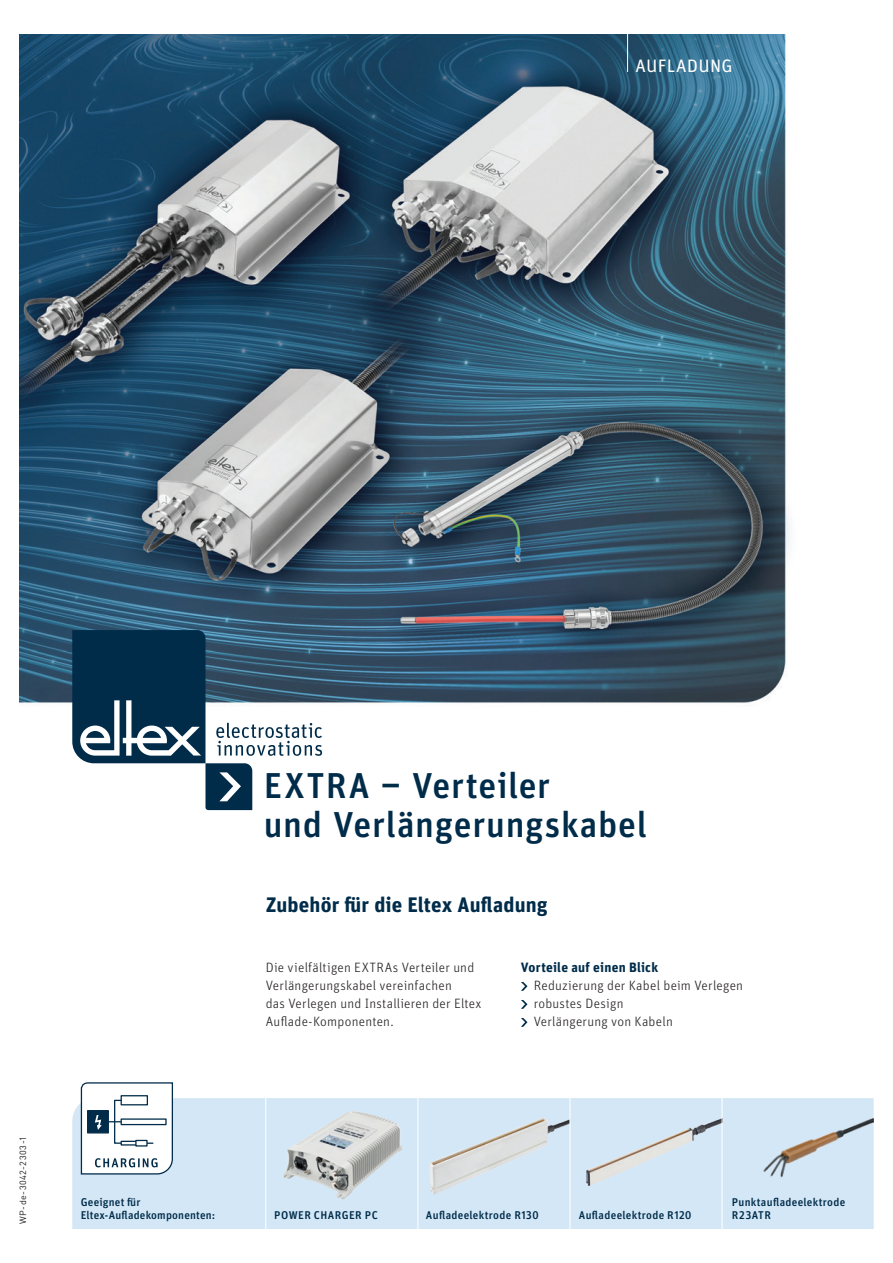
<style>
.page{position:relative;width:893px;height:1263px;background:#fff}
.page>*{position:absolute;margin:0;border:0;box-sizing:border-box;transform-origin:0 0}
._00_Headline{font:500 36px "Unit OT";letter-spacing:.02em;color:#002c4a}
._01_Zwischenhead_2_Z{font:700 21px "Unit OT";letter-spacing:.005em;color:#002c4a}
._01_Kopf{font:18px "Unit OT";letter-spacing:.015em;color:#fff}
._02_Text{font:300 13.5px/18px "Unit OT";letter-spacing:.015em;color:#231f20}
._02_Vorteile{font:300 13.5px "Unit OT";letter-spacing:.015em;color:#231f20}
._02_Vorteile_Headlin{font:700 13.5px "Unit OT";letter-spacing:.02em;color:#002c4a}
._02_Vorteile-2{font:500 11.25px/12.8px "Unit OT";letter-spacing:.025em;color:#002c4a}
._02_Text-2{font:500 11.25px "Unit OT";letter-spacing:.015em;color:#002c4a}
.t1{font:9px "DIN Pro";letter-spacing:.065em;color:#231f20}
</style>
<div class="page">
<img style="left:19px;top:34px;width:771px;height:989px">
<div style="left:72px;top:1098px;width:802px;height:131px;background:#d4e7f6"></div>
<svg style="left:72px;top:630px;width:250px;height:180px"></svg>
<img style="left:273px;top:1099px;width:139px;height:107px">
<img style="left:753px;top:1116px;width:121px;height:68px">
<img style="left:572px;top:1108px;width:150px;height:86px">
<img style="left:416px;top:1101px;width:153px;height:102px">
<svg style="left:80px;top:1082px;width:94px;height:93px"></svg>
<hr style="left:265px;top:1080px;width:1px;height:162px;background:#fff">
<hr style="left:417px;top:1085px;width:1px;height:162px;background:#fff">
<hr style="left:569px;top:1085px;width:1px;height:162px;background:#fff">
<hr style="left:722px;top:1085px;width:1px;height:162px;background:#fff">
<svg style="left:521px;top:982px;width:6px;height:9px"></svg>
<svg style="left:521px;top:1000px;width:6px;height:9px"></svg>
<svg style="left:521px;top:1018px;width:6px;height:9px"></svg>
<hr style="left:627px;top:0;width:1px;height:72px;background:#fff">
<p class="_01_Kopf" style="left:635px;top:54px;width:99px">AUFLADUNG</p>
<p class="t1" style="left:17px;top:1224px;width:90px;rotate:-90deg">WP-de-3042-2303-1</p>
<p class="_00_Headline" style="left:264px;top:762px;width:288px">EXTRA – Verteiler</p>
<p class="_00_Headline" style="left:264px;top:801px;width:385px">und Verlängerungskabel</p>
<p class="_01_Zwischenhead_2_Z" style="left:266px;top:891px;width:283px">Zubehör für die Eltex Aufladung</p>
<p class="_02_Text" style="left:266px;top:958px;width:217px">Die vielfältigen EXTRAs Verteiler und Verlängerungskabel vereinfachen<br>das Verlegen und Installieren der Eltex Auflade-Komponenten.</p>
<p class="_02_Vorteile_Headlin" style="left:521px;top:959px;width:139px">Vorteile auf einen Blick</p>
<p class="_02_Vorteile" style="left:534px;top:977px;width:211px">Reduzierung der Kabel beim Verlegen</p>
<p class="_02_Vorteile" style="left:534px;top:995px;width:91px">robustes Design</p>
<p class="_02_Vorteile" style="left:534px;top:1013px;width:141px">Verlängerung von Kabeln</p>
<p class="_02_Text-2" style="left:81px;top:1195px;width:61px">Geeignet für</p>
<p class="_02_Text-2" style="left:81px;top:1208px;width:136px">Eltex-Aufladekomponenten:</p>
<p class="_02_Vorteile-2" style="left:274px;top:1208px;width:105px">POWER CHARGER PC</p>
<p class="_02_Vorteile-2" style="left:426px;top:1208px;width:114px">Aufladeelektrode R130</p>
<p class="_02_Vorteile-2" style="left:579px;top:1208px;width:114px">Aufladeelektrode R120</p>
<p class="_02_Vorteile-2" style="left:732px;top:1196px;width:115px">Punktaufladeelektrode<br>R23ATR</p>
</div>
